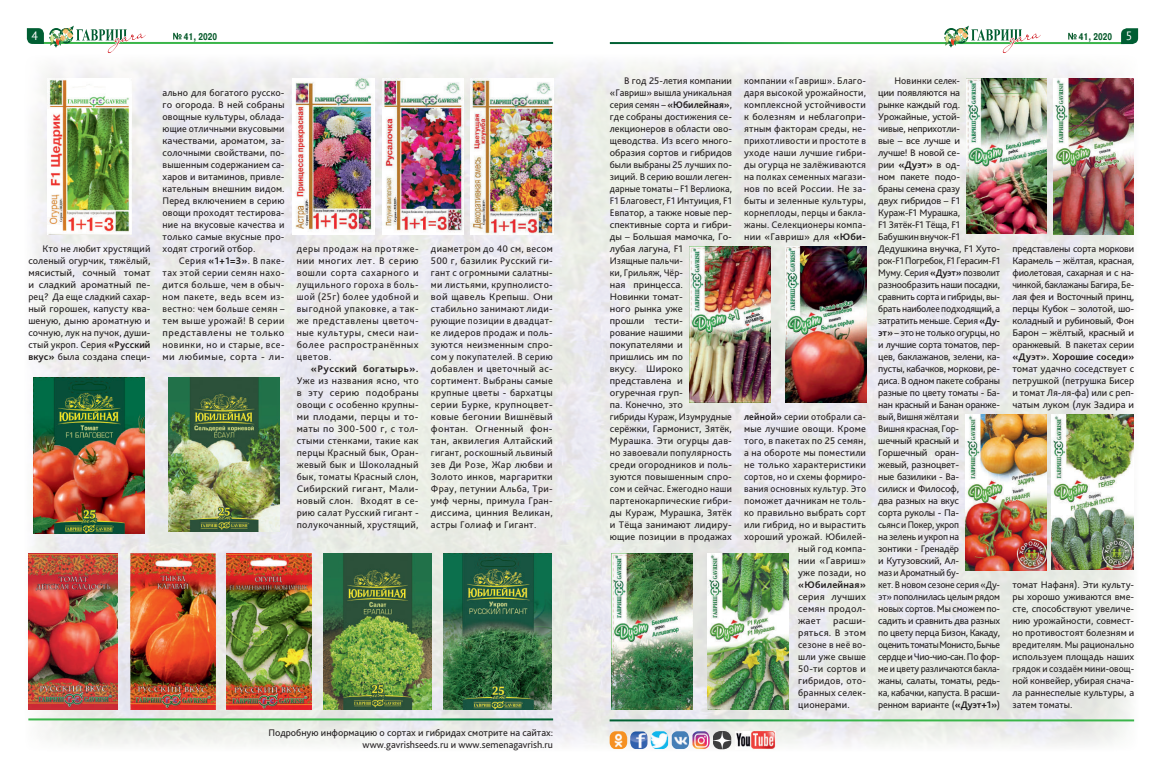
<style>
.page{position:relative;width:1163px;height:780px;background:#fff}
.page>*{position:absolute;margin:0;border:0;box-sizing:border-box;transform-origin:0 0}
.t1{font:12px "PT Sans";color:#fff}
.t2{font:10px/12px "Bliss Pro";color:#231f20;text-align:justify}
.t3{font:10px/12px "Bliss Pro";letter-spacing:-.02em;color:#231f20}
.t4{font:10px/12px "Bliss Pro";letter-spacing:.02em;color:#231f20;text-align:right;scale:.96 1}
.t5{font:10px/12px "Bliss Pro";color:#231f20;text-align:justify;scale:1.05 1}
.t6{font:700 10px "Bliss Pro";color:#231f20}
.t7{font:700 10px "Bliss Pro";letter-spacing:.02em;color:#231f20;scale:1.05 1}
.t8{font:700 10px "Bliss Pro";letter-spacing:.02em;color:#231f20}
.t9{font:700 9.7px "Pragmatica Cond C";color:#085b2c;scale:.91 1}
.s1{font-family:"PT Sans";font-weight:400;font-size:12px;color:#fff}
.s2{font-weight:700}
</style>
<div class="page">
<img style="left:28px;top:62px;width:1107px;height:688px">
<hr style="left:28px;top:718px;width:525px;height:2px;background:#fff">
<hr style="left:609px;top:719px;width:524px;height:2px;background:#fff">
<svg style="left:1120px;top:28px;width:17px;height:16px"></svg>
<svg style="left:27px;top:26px;width:120px;height:27px"></svg>
<svg style="left:173px;top:33px;width:9px;height:7px"></svg>
<svg style="left:944px;top:26px;width:97px;height:27px"></svg>
<svg style="left:1068px;top:33px;width:8px;height:7px"></svg>
<img style="left:609px;top:731px;width:18px;height:18px">
<img style="left:630px;top:731px;width:17px;height:18px">
<img style="left:650px;top:731px;width:18px;height:18px">
<img style="left:671px;top:731px;width:18px;height:18px">
<img style="left:692px;top:731px;width:17px;height:18px">
<img style="left:713px;top:731px;width:18px;height:18px">
<img style="left:735px;top:731px;width:40px;height:18px">
<img style="left:1052px;top:78px;width:81px;height:156px">
<img style="left:471px;top:79px;width:82px;height:156px">
<img style="left:785px;top:246px;width:81px;height:156px">
<img style="left:28px;top:553px;width:90px;height:156px">
<img style="left:1051px;top:415px;width:82px;height:154px">
<img style="left:707px;top:553px;width:81px;height:156px">
<img style="left:227px;top:553px;width:84px;height:156px">
<img style="left:965px;top:78px;width:81px;height:156px">
<img style="left:48px;top:78px;width:83px;height:156px">
<img style="left:34px;top:377px;width:111px;height:156px">
<img style="left:443px;top:553px;width:109px;height:156px">
<img style="left:323px;top:553px;width:108px;height:156px">
<img style="left:168px;top:377px;width:111px;height:154px">
<img style="left:382px;top:79px;width:81px;height:156px">
<img style="left:689px;top:246px;width:81px;height:156px">
<img style="left:293px;top:79px;width:81px;height:156px">
<img style="left:965px;top:414px;width:80px;height:156px">
<img style="left:611px;top:553px;width:81px;height:156px">
<img style="left:130px;top:553px;width:85px;height:156px">
<p class="t1" style="left:32px;top:28px;width:8px">4</p>
<p class="t9" style="left:184px;top:31px;width:38px">41, 2020</p>
<p class="t9" style="left:1078px;top:31px;width:60px">41, 2020 <span class="s1">5</span></p>
<p class="t2" style="left:28px;top:242px;width:124px;text-indent:14px">Кто не любит хрустящий соленый огурчик, тяжёлый, мясистый, сочный томат и сладкий ароматный пе&shy;рец? Да еще сладкий сахар&shy;ный горошек, капусту ква&shy;шеную, дыню ароматную и сочную, лук на пучок, души&shy;стый укроп. Серия <span class="s2">«Русский вкус»</span> была создана специ-</p>
<p class="t2" style="left:162px;top:86px;width:123px">ально для богатого русско&shy;го огорода. В ней собраны овощные культуры, облада&shy;ющие отличными вкусовыми качествами, ароматом, за&shy;солочными свойствами, по&shy;вышенным содержанием са&shy;харов и витаминов, привле&shy;кательным внешним видом.<br>Перед включением в серию овощи проходят тестирова&shy;ние на вкусовые качества и только самые вкусные про&shy;ходят строгий отбор.</p>
<p class="t2" style="left:162px;top:254px;width:123px;text-indent:16px">Серия <span class="s2">«1+1=3»</span>. В паке&shy;тах этой серии семян нахо&shy;дится больше, чем в обыч&shy;ном пакете, ведь всем из&shy;вестно: чем больше семян – тем выше урожай! В серии представлены не только новинки, но и старые, все&shy;ми любимые, сорта - ли-</p>
<p class="t2" style="left:297px;top:242px;width:123px">деры продаж на протяже&shy;нии многих лет. В серию вошли сорта сахарного и лущильного гороха в боль&shy;шой (25г) более удобной и выгодной упаковке, а так&shy;же представлены цветоч&shy;ные культуры, смеси наи&shy;более распространённых цветов.</p>
<p class="t7" style="left:311px;top:362px;width:104px">«Русский богатырь».</p>
<p class="t2" style="left:297px;top:374px;width:123px">Уже из названия ясно, что в эту серию подобраны овощи с особенно крупны&shy;ми плодами, перцы и то&shy;маты по 300-500 г, с тол&shy;стыми стенками, такие как перцы Красный бык, Оран&shy;жевый бык и Шоколадный бык, томаты Красный слон, Сибирский гигант, Мали&shy;новый слон. Входят в се&shy;рию салат Русский гигант - полукочанный, хрустящий,</p>
<p class="t2" style="left:431px;top:242px;width:123px">диаметром до 40 см, весом 500 г, базилик Русский ги&shy;гант с огромными салатны&shy;ми листьями, крупнолисто&shy;вой щавель Крепыш. Они стабильно занимают лиди&shy;рующие позиции в двадцат&shy;ке лидеров продаж и поль&shy;зуются неизменным спро&shy;сом у покупателей. В серию добавлен и цветочный ас&shy;сортимент. Выбраны самые крупные цветы - бархатцы серии Бурке, крупноцвет&shy;ковые бегонии Вишнёвый фонтан. Огненный фон&shy;тан, аквилегия Алтайский гигант, роскошный львиный зев Ди Розе, Жар любви и Золото инков, маргаритки Фрау, петунии Альба, Три&shy;умф черны, примула Гран&shy;диссима, цинния Великан, астры Голиаф и Гигант.</p>
<p class="t2" style="left:268px;top:726px;width:286px;text-align:right">Подробную информацию о сортах и гибридах смотрите на сайтах: www.gavrishseeds.ru и www.semenagavrish.ru</p>
<p class="t2" style="left:609px;top:74px;width:124px;text-align:left;text-indent:14px">В год 25-летия компании «Гавриш» вышла уникальная серия семян – <span class="s2">«Юбилейная»</span>, где собраны достижения се&shy;лекционеров в области ово&shy;щеводства. Из всего много&shy;образия сортов и гибридов были выбраны 25 лучших по&shy;зиций. В серию вошли леген&shy;дарные томаты – F1 Верлиока,<br>F1 Благовест, F1 Интуиция, F1<br>Евпатор, а также новые пер&shy;спективные сорта и гибри&shy;ды – Большая мамочка, Го&shy;лубая лагуна, F1<br>Изящные пальчи-<br>ки, Грильяж, Чёр-<br>ная принцесса.<br>Новинки томат-<br>ного рынка уже<br>прошли тести-<br>рование нашими покупателями и<br>пришлись им по<br>вкусу. Широко представлена и<br>огуречная груп-<br>па. Конечно, это<br>гибриды Кураж, Изумрудные серёжки, Гармонист, Зятёк,<br>Мурашка. Эти огурцы дав&shy;но завоевали популярность среди огородников и поль&shy;зуются повышенным спро&shy;сом и сейчас. Ежегодно наши партенокарпические гибри&shy;ды Кураж, Мурашка, Зятёк и Тёща занимают лидиру&shy;ющие позиции в продажах</p>
<p class="t2" style="left:744px;top:74px;width:123px">компании «Гавриш». Благо&shy;даря высокой урожайности, комплексной устойчивости к болезням и неблагопри&shy;ятным факторам среды, не&shy;прихотливости и простоте в уходе наши лучшие гибри&shy;ды огурца не залёживаются на полках семенных магази&shy;нов по всей России. Не за&shy;быты и зеленные культуры, корнеплоды, перцы и бакла&shy;жаны. Селекционеры компа&shy;нии «Гавриш» для <span class="s2">«Юби-</span></p>
<p class="t4" style="left:744px;top:410px;width:128px"><span class="s2">лейной»</span> серии отобрали са&shy;мые лучшие овощи. Кроме того, в пакетах по 25 семян, а на обороте мы поместили не только характеристики сортов, но и схемы формиро&shy;вания основных культур. Это поможет дачникам не толь&shy;ко правильно выбрать сорт или гибрид, но и вырастить хороший урожай. Юбилей&shy;ный год компа-<br>нии «Гавриш»<br>уже позади, но</p>
<p class="t8" style="left:798px;top:578px;width:69px">«Юбилейная»</p>
<p class="t5" style="left:798px;top:590px;width:66px">серия лучших семян продол&shy;жает расши&shy;ряться. В этом сезоне в неё во&shy;шли уже свыше 50-ти сортов и гибридов, ото&shy;бранных селек&shy;ционерами.</p>
<p class="t3" style="left:878px;top:74px;width:123px;text-indent:16px">Новинки селек-<br>ции появляются на<br>рынке каждый год.<br>Урожайные, устой-<br>чивые, неприхотли-<br>вые – все лучше и<br>лучше! В новой се-<br>рии <span class="s2">«Дуэт»</span> в од-<br>ном пакете подо-<br>браны семена сразу<br>двух гибридов – F1<br>Кураж-F1 Мурашка,<br>F1 Зятёк-F1 Тёща, F1<br>Бабушкин внучок-F1<br>Дедушкина внучка, F1 Хуто&shy;рок-F1 Погребок, F1 Герасим-F1<br>Муму. Серия <span class="s2">«Дуэт»</span> позволит разнообразить наши посадки, сравнить сорта и гибриды, вы&shy;брать наиболее подходящий, а затратить меньше. Серия <span class="s2">«Ду&shy;эт»</span> – это не только огурцы, но и лучшие сорта томатов, пер&shy;цев, баклажанов, зелени, ка&shy;пусты, кабачков, моркови, ре&shy;диса. В одном пакете собраны разные по цвету томаты - Ба&shy;нан красный и Банан оранже&shy;вый, Вишня жёлтая и<br>Вишня красная, Гор-<br>шечный красный и<br>Горшечный оран-<br>жевый, разноцвет-<br>ные базилики - Ва-<br>силиск и Философ,<br>два разных на вкус<br>сорта руколы - Па-<br>сьянс и Покер, укроп<br>на зелень и укроп на<br>зонтики - Гренадёр<br>и Кутузовский, Ал-<br>маз и Ароматный бу-<br>кет. В новом сезоне серия «Ду&shy;эт» пополнилась целым рядом новых сортов. Мы сможем по&shy;садить и сравнить два разных по цвету перца Бизон, Какаду, оценить томаты Монисто, Бычье сердце и Чио-чио-сан. По фор&shy;ме и цвету различаются бакла&shy;жаны, салаты, томаты, редь&shy;ка, кабачки, капуста. В расши&shy;ренном варианте (<span class="s2">«Дуэт+1»</span>)</p>
<p class="t2" style="left:1012px;top:242px;width:123px">представлены сорта моркови Карамель – жёлтая, красная, фиолетовая, сахарная и с на&shy;чинкой, баклажаны Багира, Бе&shy;лая фея и Восточный принц, перцы Кубок – золотой, шо&shy;коладный и рубиновый, Фон Барон – жёлтый, красный и оранжевый. В пакетах серии</p>
<p class="t6" style="left:1012px;top:350px;width:123px">«Дуэт». Хорошие соседи»</p>
<p class="t2" style="left:1012px;top:362px;width:123px">томат удачно соседствует с петрушкой (петрушка Бисер и томат Ля-ля-фа) или с реп&shy;чатым луком (лук Задира и</p>
<p class="t2" style="left:1012px;top:578px;width:123px">томат Нафаня). Эти культу&shy;ры хорошо уживаются вме&shy;сте, способствуют увеличе&shy;нию урожайности, совмест&shy;но противостоят болезням и вредителям. Мы рационально используем площадь наших грядок и создаём мини-овощ&shy;ной конвейер, убирая снача&shy;ла раннеспелые культуры, а затем томаты.</p>
</div>
